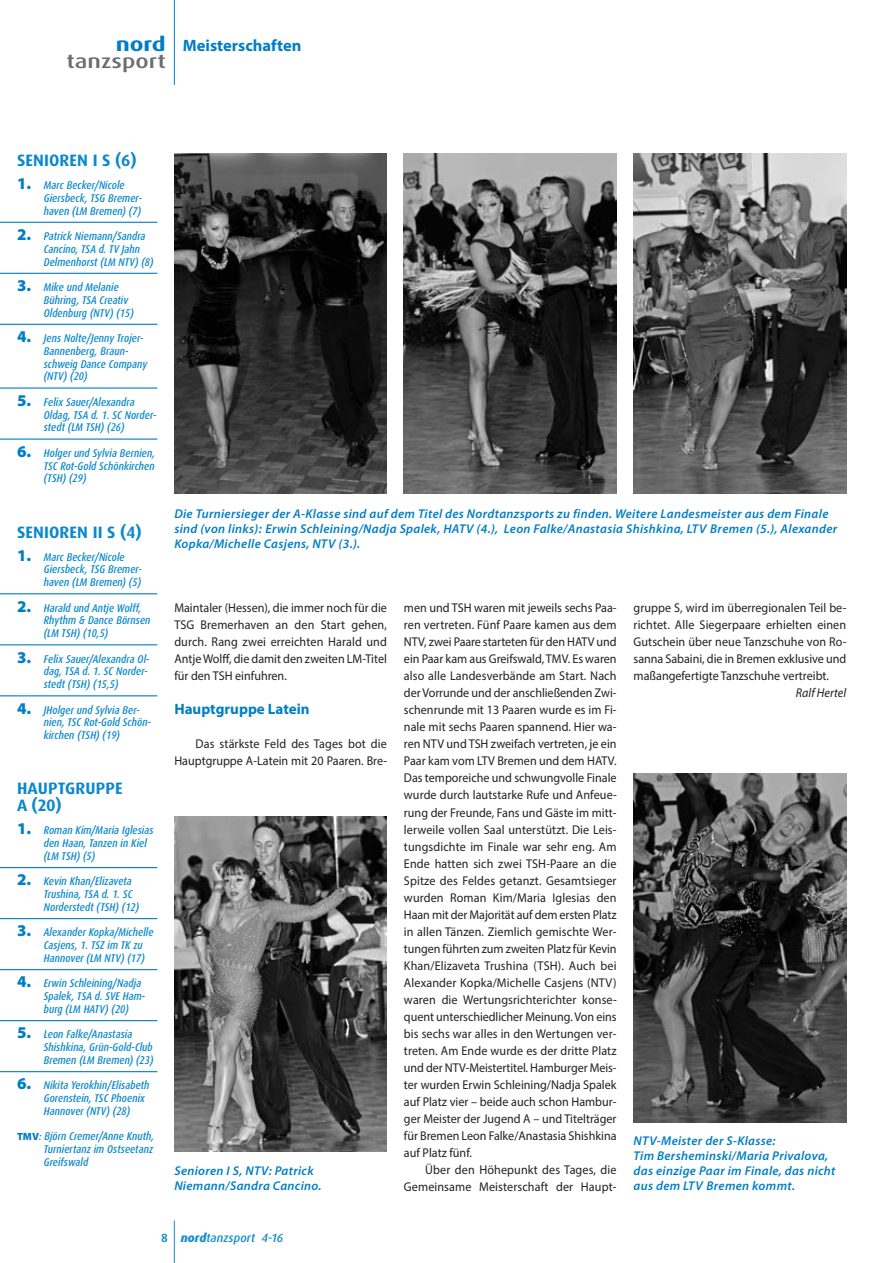
<style>
.page{position:relative;width:893px;height:1263px;background:#fff}
.page>*{position:absolute;margin:0;border:0;box-sizing:border-box;transform-origin:0 0}
.t1{font:500 19.5px "Dax OT";color:#6c6d70;scale:1.25 1}
.t2{font:700 19.5px "Dax OT";color:#007ec5;scale:1.25 1}
.t3{font:700 16.5px/17px "Dax OT";letter-spacing:.01em;color:#0c89cb}
.t4{font:700 16.5px "Myriad Pro";color:#007ec5}
.t5{font:700 15px "Myriad Pro";color:#007ec5}
.t6{font:12.75px/17px "Myriad Pro";color:#231f20;text-align:justify;scale:.95 1}
.t7{font:italic 600 12.75px/14.9px "Myriad Pro";letter-spacing:.025em;color:#007ec5}
.t8{font:italic 12.75px "Myriad Pro";color:#231f20;scale:.95 1}
.t9{font:italic 500 12px "Dax OT";color:#178dce}
.t10{font:italic 500 condensed 11.25px/12.8px "Dax OT";color:#0c89cb}
.s1{font-family:"Myriad Pro";font-weight:900;font-style:normal;font-stretch:normal;font-size:16.5px;color:#007ec5}
.s2{font-family:"Myriad Pro";font-weight:900;font-style:normal;font-stretch:normal;font-size:10.5px;color:#007ec5}
.s3{font-weight:700;font-style:normal}
.s4{font-weight:800}
</style>
<div class="page">
<hr style="left:174px;top:1220px;width:1px;height:43px;background:#178dce">
<hr style="left:174px;top:0;width:1px;height:85px;background:#007ec5">
<hr style="left:0;top:222px;width:157px;height:1px;background:#007ec5">
<hr style="left:0;top:273px;width:157px;height:1px;background:#007ec5">
<hr style="left:0;top:324px;width:157px;height:1px;background:#007ec5">
<hr style="left:0;top:387px;width:157px;height:2px;background:#007ec5">
<hr style="left:0;top:438px;width:157px;height:2px;background:#007ec5">
<hr style="left:0;top:593px;width:157px;height:1px;background:#007ec5">
<hr style="left:0;top:644px;width:157px;height:1px;background:#007ec5">
<hr style="left:0;top:695px;width:157px;height:1px;background:#007ec5">
<hr style="left:0;top:867px;width:157px;height:1px;background:#007ec5">
<hr style="left:0;top:918px;width:157px;height:1px;background:#007ec5">
<hr style="left:0;top:969px;width:157px;height:1px;background:#007ec5">
<hr style="left:0;top:1020px;width:157px;height:1px;background:#007ec5">
<hr style="left:0;top:1071px;width:157px;height:1px;background:#007ec5">
<img style="left:174px;top:816px;width:212px;height:335px">
<img style="left:634px;top:774px;width:212px;height:348px">
<img style="left:634px;top:153px;width:212px;height:340px">
<img style="left:174px;top:153px;width:213px;height:340px">
<img style="left:404px;top:153px;width:213px;height:340px">
<h1 class="t2" style="left:116px;top:36px;width:42px">nord</h1>
<h1 class="t1" style="left:67px;top:49px;width:81px">tanzsport</h1>
<p class="t4" style="left:183px;top:39px;width:120px">Meisterschaften</p>
<p class="t3" style="left:17px;top:153px;width:121px">SENIOREN I S (6)</p>
<p class="t10" style="left:44px;top:179px;width:100px;text-indent:-27px"><span class="s1">1.</span> Marc Becker/Nicole<br>Giersbeck, TSG Bremer&shy;haven (LM Bremen) (7)</p>
<p class="t10" style="left:44px;top:230px;width:111px;text-indent:-27px"><span class="s1">2.</span> Patrick Niemann/Sandra<br>Cancino, TSA d. TV Jahn<br>Delmenhorst (LM NTV) (8)</p>
<p class="t10" style="left:44px;top:281px;width:92px;text-indent:-27px"><span class="s1">3.</span> Mike und Melanie<br>Bühring, TSA Creativ<br>Oldenburg (NTV) (15)</p>
<p class="t10" style="left:44px;top:332px;width:105px;text-indent:-27px"><span class="s1">4.</span> Jens Nolte/Jenny Trojer-<br>Bannenberg, Braun&shy;schweig Dance Company (NTV) (20)</p>
<p class="t10" style="left:44px;top:396px;width:114px;text-indent:-27px"><span class="s1">5.</span> Felix Sauer/Alexandra<br>Oldag, TSA d. 1. SC Norder&shy;stedt (LM TSH) (26)</p>
<p class="t10" style="left:44px;top:447px;width:113px;text-align:justify;text-indent:-27px"><span class="s1">6.</span> Holger und Sylvia Bernien, TSC Rot-Gold Schönkirchen (TSH) (29)</p>
<p class="t3" style="left:17px;top:524px;width:126px">SENIOREN II S (4)</p>
<p class="t10" style="left:44px;top:551px;width:100px;text-indent:-27px"><span class="s1">1.</span> Marc Becker/Nicole<br>Giersbeck, TSG Bremer&shy;haven (LM Bremen) (5)</p>
<p class="t10" style="left:44px;top:602px;width:108px;text-indent:-27px"><span class="s1">2.</span> Harald und Antje Wolff,<br>Rhythm &amp; Dance Börnsen (LM TSH) (10,5)</p>
<p class="t10" style="left:44px;top:653px;width:107px;text-indent:-27px"><span class="s1">3.</span> Felix Sauer/Alexandra Ol&shy;dag, TSA d. 1. SC Norder&shy;stedt (TSH) (15,5)</p>
<p class="t10" style="left:44px;top:704px;width:109px;text-indent:-27px"><span class="s1">4.</span> JHolger und Sylvia Ber&shy;nien, TSC Rot-Gold Schön&shy;kirchen (TSH) (19)</p>
<p class="t3" style="left:17px;top:781px;width:107px">HAUPTGRUPPE<br>A (20)</p>
<p class="t10" style="left:44px;top:825px;width:111px;text-indent:-27px"><span class="s1">1.</span> Roman Kim/Maria Iglesias den Haan, Tanzen in Kiel (LM TSH) (5)</p>
<p class="t10" style="left:44px;top:876px;width:97px;text-indent:-27px"><span class="s1">2.</span> Kevin Khan/Elizaveta<br>Trushina, TSA d. 1. SC<br>Norderstedt (TSH) (12)</p>
<p class="t10" style="left:44px;top:927px;width:111px;text-indent:-27px"><span class="s1">3.</span> Alexander Kopka/Michelle<br>Casjens, 1. TSZ im TK zu<br>Hannover (LM NTV) (17)</p>
<p class="t10" style="left:44px;top:978px;width:103px;text-indent:-27px"><span class="s1">4.</span> Erwin Schleining/Nadja<br>Spalek, TSA d. SVE Ham&shy;burg (LM HATV) (20)</p>
<p class="t10" style="left:44px;top:1029px;width:111px;text-indent:-27px"><span class="s1">5.</span> Leon Falke/Anastasia<br>Shishkina, Grün-Gold-Club<br>Bremen (LM Bremen) (23)</p>
<p class="t10" style="left:44px;top:1080px;width:107px;text-indent:-27px"><span class="s1">6.</span> Nikita Yerokhin/Elisabeth<br>Gorenstein, TSC Phoenix<br>Hannover (NTV) (28)</p>
<p class="t10" style="left:44px;top:1131px;width:112px;text-align:justify;text-indent:-27px"><span class="s2">TMV</span>: Björn Cremer/Anne Knuth, Turniertanz im Ostseetanz Greifswald</p>
<p class="t7" style="left:174px;top:507px;width:664px">Die Turniersieger der A-Klasse sind auf dem Titel des Nordtanzsports zu finden. Weitere Landesmeister aus dem Finale sind (von links): Erwin Schleining/Nadja Spalek, HATV (4.), Leon Falke/Anastasia Shishkina, LTV Bremen (5.), Alexander<br>Kopka/Michelle Casjens, NTV (3.).</p>
<p class="t6" style="left:174px;top:601px;width:225px">Maintaler (Hessen), die immer noch für die TSG Bremerhaven an den Start gehen, durch. Rang zwei erreichten Harald und Antje Wolff, die damit den zweiten LM-Titel für den TSH einfuhren.</p>
<p class="t5" style="left:174px;top:704px;width:137px">Hauptgruppe Latein</p>
<p class="t6" style="left:174px;top:737px;width:226px;text-align:right">Das stärkste Feld des Tages bot die<br>Hauptgruppe A-Latein mit 20 Paaren. Bre-</p>
<p class="t7" style="left:174px;top:1164px;width:149px">Senioren I S, NTV: Patrick<br>Niemann/Sandra Cancino.</p>
<p class="t6" style="left:404px;top:601px;width:226px">men und TSH waren mit jeweils sechs Paa&shy;ren vertreten. Fünf Paare kamen aus dem NTV, zwei Paare starteten für den HATV und ein Paar kam aus Greifswald, TMV. Es waren also alle Landesverbände am Start. Nach der Vorrunde und der anschließenden Zwi&shy;schenrunde mit 13 Paaren wurde es im Fi&shy;nale mit sechs Paaren spannend. Hier wa&shy;ren NTV und TSH zweifach vertreten, je ein Paar kam vom LTV Bremen und dem HATV.<br>Das temporeiche und schwungvolle Finale wurde durch lautstarke Rufe und Anfeue&shy;rung der Freunde, Fans und Gäste im mitt&shy;lerweile vollen Saal unterstützt. Die Leis&shy;tungsdichte im Finale war sehr eng. Am Ende hatten sich zwei TSH-Paare an die Spitze des Feldes getanzt. Gesamtsieger wurden Roman Kim/Maria Iglesias den Haan mit der Majorität auf dem ersten Platz in allen Tänzen. Ziemlich gemischte Wer&shy;tungen führten zum zweiten Platz für Kevin Khan/Elizaveta Trushina (TSH). Auch bei Alexander Kopka/Michelle Casjens (NTV) waren die Wertungsrichterichter konse&shy;quent unterschiedlicher Meinung. Von eins bis sechs war alles in den Wertungen ver&shy;treten. Am Ende wurde es der dritte Platz und der NTV-Meistertitel. Hamburger Meis&shy;ter wurden Erwin Schleining/Nadja Spalek auf Platz vier – beide auch schon Hambur&shy;ger Meister der Jugend A – und Titelträger für Bremen Leon Falke/Anastasia Shishkina auf Platz fünf.</p>
<p class="t6" style="left:404px;top:1162px;width:225px;text-align:right">Über den Höhepunkt des Tages, die<br>Gemeinsame Meisterschaft der Haupt-</p>
<p class="t6" style="left:634px;top:601px;width:226px">gruppe S, wird im überregionalen Teil be&shy;richtet. Alle Siegerpaare erhielten einen Gutschein über neue Tanzschuhe von Ro&shy;sanna Sabaini, die in Bremen exklusive und maßangefertigte Tanzschuhe vertreibt.</p>
<p class="t8" style="left:796px;top:685px;width:54px">Ralf Hertel</p>
<p class="t7" style="left:634px;top:1134px;width:203px">NTV-Meister der S-Klasse:<br>Tim Bersheminski/Maria Privalova, das einzige Paar im Finale, das nicht aus dem LTV Bremen kommt.</p>
<p class="t9" style="left:161px;top:1230px;width:124px"><span class="s3">8</span> <span class="s4">nord</span>tanzsport 4-16</p>
</div>
